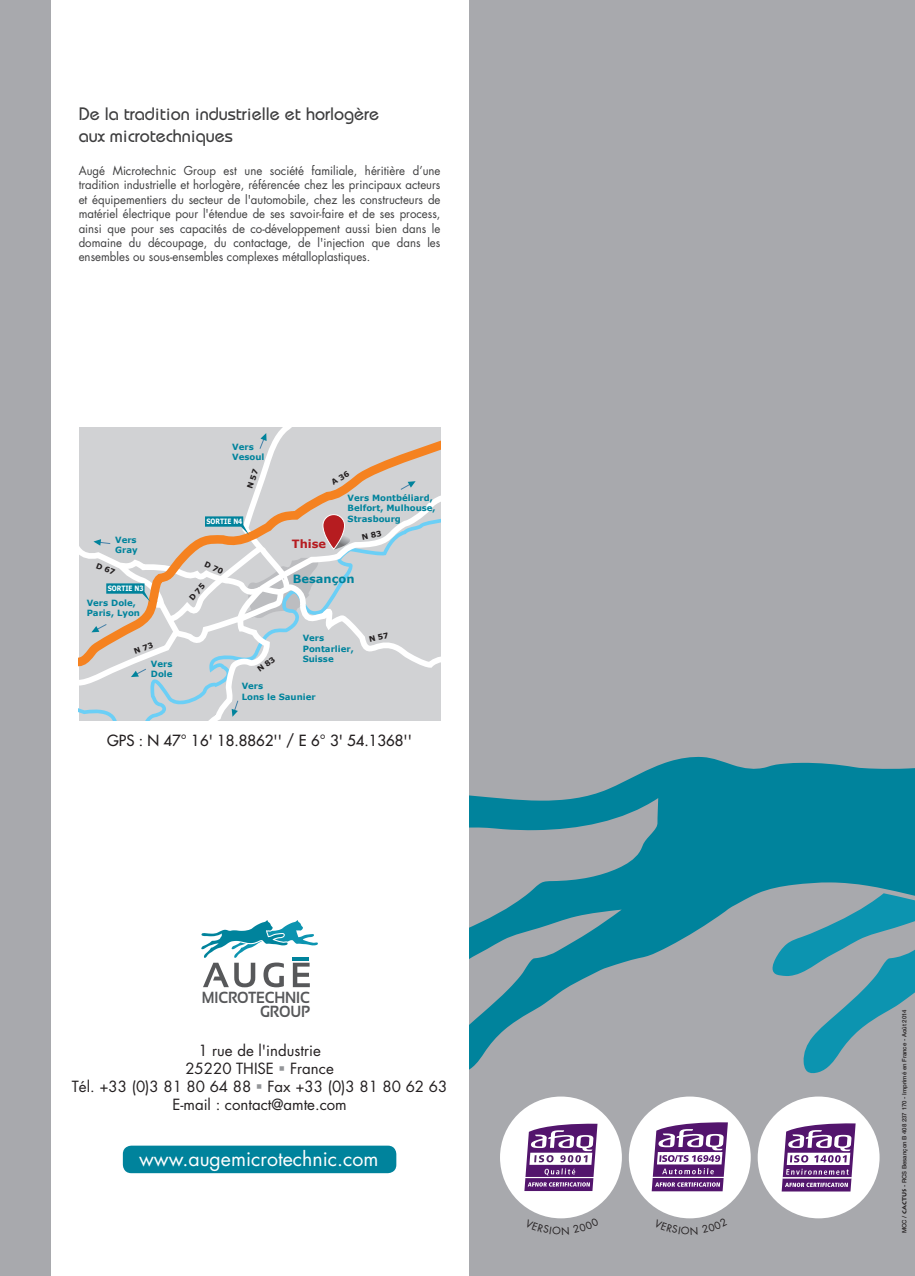
<style>
.page{position:relative;width:915px;height:1276px;background:#fff}
.page>*{position:absolute;margin:0;border:0;box-sizing:border-box;transform-origin:0 0}
.t1{font:19.5px "Futura";color:#fff}
.t2{font:500 18px/21.6px "Bauhaus";color:#3e3e3f}
.t3{font:700 16.05px/14px "Sansation";letter-spacing:-.01em;color:#57585a;text-align:right;scale:.9 1}
.t4{font:15px/18px "Futura";color:#231f20;text-align:center}
.t5{font:15px "Futura";color:#231f20}
.t6{font:12px/14.4px "Futura";color:#3e3e3f;text-align:justify;scale:.95 1}
.t7{font:700 11.4px "Verdana";color:#00839c}
.t8{font:700 11.4px "Verdana";color:#b61c20}
.t9{font:700 8.55px/10.4px "Verdana";color:#00839c}
.t10{font:700 7.35px "Verdana";color:#fff;scale:.8 1}
.t11{font:500 6px "Helvetica Neue";color:#231f20}
.s1{color:#939598}
.s2{font-family:"Lithos";font-weight:700}
</style>
<div class="page">
<div style="left:0;top:0;width:914px;height:1276px;background:#a8a9ad"></div>
<svg style="left:468px;top:649px;width:446px;height:425px"></svg>
<div style="left:51px;top:0;width:417px;height:1276px;background:#fff"></div>
<div style="left:628px;top:1096px;width:122px;height:122px;background:#fff;border-radius:50%"></div>
<svg style="left:651px;top:1122px;width:76px;height:69px"></svg>
<hr style="left:652px;top:1177px;width:71px;height:1px;background:#fff">
<div style="left:500px;top:1096px;width:121px;height:122px;background:#fff;border-radius:50%"></div>
<svg style="left:524px;top:1123px;width:73px;height:68px"></svg>
<hr style="left:525px;top:1177px;width:68px;height:1px;background:#fff">
<div style="left:757px;top:1096px;width:122px;height:122px;background:#fff;border-radius:50%"></div>
<svg style="left:781px;top:1123px;width:74px;height:68px"></svg>
<hr style="left:782px;top:1177px;width:69px;height:1px;background:#fff">
<div style="left:123px;top:1145px;width:273px;height:28px;background:#00839c;border-radius:9px"></div>
<svg style="left:201px;top:920px;width:117px;height:67px"></svg>
<svg style="left:549px;top:1217px;width:24px;height:2px"></svg>
<svg style="left:79px;top:427px;width:361px;height:294px"></svg>
<h2 class="t2" style="left:79px;top:103px;width:302px">De la tradition industrielle et horlogère aux microtechniques</h2>
<p class="t6" style="left:79px;top:163px;width:382px">Augé Microtechnic Group est une société familiale, héritière d’une tradition industrielle et horlogère, référencée chez les principaux acteurs et équipementiers du secteur de l'automobile, chez les constructeurs de matériel électrique pour l'étendue de ses savoir-faire et de ses process, ainsi que pour ses capacités de co-développement aussi bien dans le domaine du découpage, du contactage, de l'injection que dans les ensembles ou sous-ensembles complexes métalloplastiques.</p>
<p class="t9" style="left:115px;top:534px;width:24px">Vers<br>Gray</p>
<p class="t10" style="left:108px;top:583px;width:46px">SORTIE N3</p>
<p class="t9" style="left:87px;top:597px;width:55px">Vers Dole,<br>Paris, Lyon</p>
<p class="t9" style="left:151px;top:658px;width:23px">Vers<br>Dole</p>
<p class="t9" style="left:232px;top:441px;width:34px">Vers<br>Vesoul</p>
<p class="t10" style="left:206px;top:516px;width:46px">SORTIE N4</p>
<p class="t8" style="left:292px;top:536px;width:36px">Thise</p>
<p class="t9" style="left:347px;top:493px;width:90px">Vers Montbéliard,<br>Belfort, Mulhouse,<br>Strasbourg</p>
<p class="t7" style="left:293px;top:571px;width:63px">Besançon</p>
<p class="t9" style="left:302px;top:633px;width:53px">Vers<br>Pontarlier,<br>Suisse</p>
<p class="t9" style="left:241px;top:681px;width:75px">Vers<br>Lons le Saunier</p>
<p class="t5" style="left:107px;top:731px;width:306px">GPS : N 47° 16' 18.8862'' / E 6° 3' 54.1368''</p>
<h3 class="t3" style="left:202px;top:990px;width:121px">MICROTECHNIC<br>GROUP</h3>
<p class="t4" style="left:72px;top:1041px;width:377px">1 rue de l'industrie<br>25220 THISE <span class="s1">▪</span> France<br>Tél. +33 (0)3 81 80 64 88 <span class="s1">▪</span> Fax +33 (0)3 81 80 62 63<br>E-mail : contact@amte.com</p>
<h1 class="t1" style="left:139px;top:1145px;width:241px">www.augemicrotechnic.com</h1>
<p class="t11" style="left:900px;top:1233px;width:226px;rotate:-90deg">MCC / <span class="s2">CACTUS</span> - RCS Besançon B 408 237 170 - Imprimé en France - Août 2014</p>
</div>
